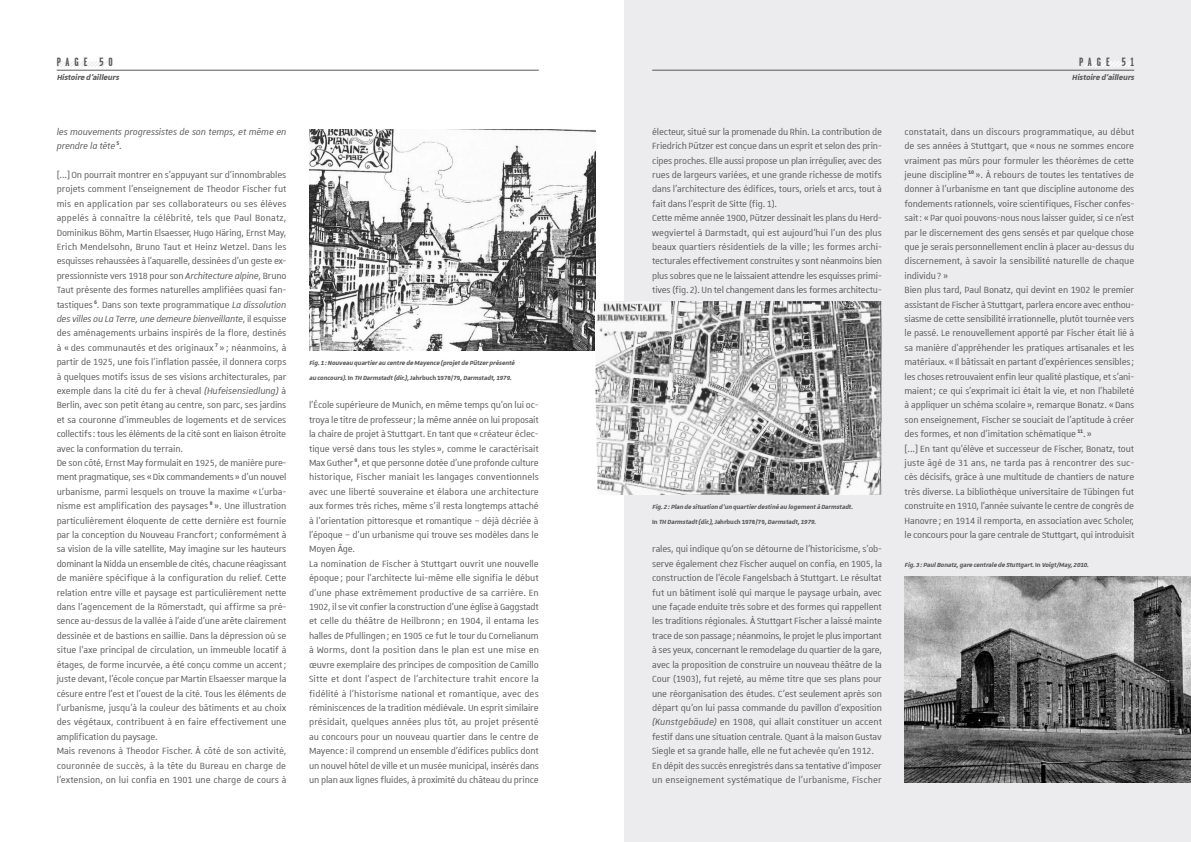
<style>
.page{position:relative;width:1191px;height:842px;background:#fff}
.page>*{position:absolute;margin:0;border:0;box-sizing:border-box;transform-origin:0 0}
.t1{font:12px/14.4px "Unistra A";letter-spacing:-.01em;color:#57585a;scale:.95 1}
.t2{font:italic 12px/14.4px "Unistra A";letter-spacing:-.01em;color:#57585a;scale:.95 1}
.t3{font:700 12px "Garage Gothic";letter-spacing:.405em;color:#57585a}
.t4{font:italic 700 10px "Unistra A";color:#57585a}
.t5{font:italic 700 8px/14.4px "Unistra A";color:#57585a}
.s1{font-style:italic}
.s2{font-style:normal}
</style>
<div class="page">
<div style="left:624px;top:0;width:567px;height:842px;background:#ececee"></div>
<hr style="left:57px;top:70px;width:482px;height:1px;background:#57585a">
<hr style="left:652px;top:70px;width:482px;height:1px;background:#57585a">
<svg style="left:57px;top:61px;width:51px;height:6px"></svg>
<svg style="left:1084px;top:61px;width:50px;height:6px"></svg>
<img style="left:309px;top:130px;width:286px;height:221px">
<img style="left:595px;top:301px;width:287px;height:194px">
<img style="left:904px;top:577px;width:287px;height:206px">
<p class="t3" style="left:57px;top:56px;width:57px">PAGE 50</p>
<p class="t3" style="left:1079px;top:56px;width:57px">PAGE 51</p>
<p class="t4" style="left:57px;top:72px;width:66px">Histoire d’ailleurs</p>
<p class="t2" style="left:57px;top:124px;width:243px">les mouvements progressistes de son temps, et même en prendre la tête <sup>5</sup>.</p>
<p class="t1" style="left:57px;top:167px;width:243px">[...]On pourrait montrer en s’appuyant sur d’innombrables projets comment l’enseignement de Theodor Fischer fut mis en application par ses collaborateurs ou ses élèves appelés à connaître la célébrité, tels que Paul Bonatz, Dominikus Böhm, Martin Elsaesser, Hugo Häring, Ernst May, Erich Mendelsohn, Bruno Taut et Heinz Wetzel. Dans les esquisses rehaussées à l’aquarelle, dessinées d’un geste ex&shy;pressionniste vers 1918 pour son <span class="s1">Architecture alpine</span>, Bruno Taut présente des formes naturelles amplifiées quasi fan&shy;tastiques <sup>6</sup>. Dans son texte programmatique <span class="s1">La dissolution des villes ou La Terre, une demeure bienveillante</span>, il esquisse des aménagements urbains inspirés de la flore, destinés à « des communautés et des originaux <sup>7</sup> » ; néanmoins, à partir de 1925, une fois l’inflation passée, il donnera corps à quelques motifs issus de ses visions architecturales, par exemple dans la cité du fer à cheval <span class="s1">(Hufeisensiedlung)</span> à Berlin, avec son petit étang au centre, son parc, ses jardins et sa couronne d’immeubles de logements et de services collectifs: tous les éléments de la cité sont en liaison étroite avec la conformation du terrain.<br>De son côté, Ernst May formulait en 1925, de manière pure&shy;ment pragmatique, ses «Dix commandements» d’un nouvel urbanisme, parmi lesquels on trouve la maxime « L’urba&shy;nisme est amplification des paysages <sup>8</sup> ». Une illustration particulièrement éloquente de cette dernière est fournie par la conception du Nouveau Francfort; conformément à sa vision de la ville satellite, May imagine sur les hauteurs dominant la Nidda un ensemble de cités, chacune réagissant de manière spécifique à la configuration du relief. Cette relation entre ville et paysage est particulièrement nette dans l’agencement de la Römerstadt, qui affirme sa pré&shy;sence au-dessus de la vallée à l’aide d’une arête clairement dessinée et de bastions en saillie. Dans la dépression où se situe l’axe principal de circulation, un immeuble locatif à étages, de forme incurvée, a été conçu comme un accent; juste devant, l’école conçue par Martin Elsaesser marque la césure entre l’est et l’ouest de la cité. Tous les éléments de l’urbanisme, jusqu’à la couleur des bâtiments et au choix des végétaux, contribuent à en faire effectivement une amplification du paysage.<br>Mais revenons à Theodor Fischer. À côté de son activité, couronnée de succès, à la tête du Bureau en charge de l’extension, on lui confia en 1901 une charge de cours à</p>
<p class="t5" style="left:309px;top:356px;width:209px">Fig.1:Nouveau quartierau centre de Mayence (projetde Pützerprésenté au concours).<span class="s2">I n</span> TH Darmstadt(dir.),<span class="s2">J a h r b u c h 1 9 7 8 / 7 9</span> ,Darmstadt,1979.</p>
<p class="t1" style="left:309px;top:398px;width:243px">l’École supérieure de Munich, en même temps qu’on lui oc&shy;troya le titre de professeur; la même année on lui proposait la chaire de projet à Stuttgart. En tant que «créateur éclec&shy;tique versé dans tous les styles », comme le caractérisait Max Guther <sup>9</sup>, et que personne dotée d’une profonde culture historique, Fischer maniait les langages conventionnels avec une liberté souveraine et élabora une architecture aux formes très riches, même s’il resta longtemps attaché à l’orientation pittoresque et romantique – déjà décriée à l’époque – d’un urbanisme qui trouve ses modèles dans le Moyen Âge.<br>La nomination de Fischer à Stuttgart ouvrit une nouvelle époque ; pour l’architecte lui-même elle signifia le début d’une phase extrêmement productive de sa carrière. En 1902, il se vit confier la construction d’une église à Gaggstadt et celle du théâtre de Heilbronn ; en 1904, il entama les halles de Pfullingen; en 1905 ce fut le tour du Cornelianum à Worms, dont la position dans le plan est une mise en œuvre exemplaire des principes de composition de Camillo Sitte et dont l’aspect de l’architecture trahit encore la fidélité à l’historisme national et romantique, avec des réminiscences de la tradition médiévale. Un esprit similaire présidait, quelques années plus tôt, au projet présenté au concours pour un nouveau quartier dans le centre de Mayence: il comprend un ensemble d’édifices publics dont un nouvel hôtel de ville et un musée municipal, insérés dans un plan aux lignes fluides, à proximité du château du prince</p>
<p class="t1" style="left:652px;top:124px;width:243px">électeur, situé sur la promenade du Rhin. La contribution de Friedrich Pützer est conçue dans un esprit et selon des prin&shy;cipes proches. Elle aussi propose un plan irrégulier, avec des rues de largeurs variées, et une grande richesse de motifs dans l’architecture des édifices, tours, oriels et arcs, tout à fait dans l’esprit de Sitte (fig.1).<br>Cette même année 1900, Pützer dessinait les plans du Herd&shy;wegviertel à Darmstadt, qui est aujourd’hui l’un des plus beaux quartiers résidentiels de la ville ; les formes archi&shy;tecturales effectivement construites y sont néanmoins bien plus sobres que ne le laissaient attendre les esquisses primi&shy;tives (fig.2). Un tel changement dans les formes architectu-</p>
<p class="t5" style="left:652px;top:500px;width:204px">Fig.2:Plan de situation d’un quartierdestiné au logementà Darmstadt.<br><span class="s2">I n</span> TH Darmstadt(dir.),<span class="s2">J a h r b u c h 1 9 7 8 / 7 9</span> ,Darmstadt,1979.</p>
<p class="t1" style="left:652px;top:542px;width:243px">rales, qui indique qu’on se détourne de l’historicisme, s’ob&shy;serve également chez Fischer auquel on confia, en 1905, la construction de l’école Fangelsbach à Stuttgart. Le résultat fut un bâtiment isolé qui marque le paysage urbain, avec une façade enduite très sobre et des formes qui rappellent les traditions régionales. À Stuttgart Fischer a laissé mainte trace de son passage; néanmoins, le projet le plus important à ses yeux, concernant le remodelage du quartier de la gare, avec la proposition de construire un nouveau théâtre de la Cour (1903), fut rejeté, au même titre que ses plans pour une réorganisation des études. C’est seulement après son départ qu’on lui passa commande du pavillon d’exposition <span class="s1">(Kunstgebäude)</span> en 1908, qui allait constituer un accent festif dans une situation centrale. Quant à la maison Gustav Siegle et sa grande halle, elle ne fut achevée qu’en 1912.<br>En dépit des succès enregistrés dans sa tentative d’imposer un enseignement systématique de l’urbanisme, Fischer</p>
<p class="t4" style="left:1072px;top:72px;width:66px">Histoire d’ailleurs</p>
<p class="t1" style="left:904px;top:124px;width:243px">constatait, dans un discours programmatique, au début de ses années à Stuttgart, que « nous ne sommes encore vraiment pas mûrs pour formuler les théorèmes de cette jeune discipline <sup>10</sup> ». À rebours de toutes les tentatives de donner à l’urbanisme en tant que discipline autonome des fondements rationnels, voire scientifiques, Fischer confes&shy;sait: «Par quoi pouvons-nous nous laisser guider, si ce n’est par le discernement des gens sensés et par quelque chose que je serais personnellement enclin à placer au-dessus du discernement, à savoir la sensibilité naturelle de chaque individu? »<br>Bien plus tard, Paul Bonatz, qui devint en 1902 le premier assistant de Fischer à Stuttgart, parlera encore avec enthou&shy;siasme de cette sensibilité irrationnelle, plutôt tournée vers le passé. Le renouvellement apporté par Fischer était lié à sa manière d’appréhender les pratiques artisanales et les matériaux. «Il bâtissait en partant d’expériences sensibles; les choses retrouvaient enfin leur qualité plastique, et s’ani&shy;maient; ce qui s’exprimait ici était la vie, et non l’habileté à appliquer un schéma scolaire», remarque Bonatz. «Dans son enseignement, Fischer se souciait de l’aptitude à créer des formes, et non d’imitation schématique <sup>11</sup>.»<br>[...] En tant qu’élève et successeur de Fischer, Bonatz, tout juste âgé de 31 ans, ne tarda pas à rencontrer des suc&shy;cès décisifs, grâce à une multitude de chantiers de nature très diverse. La bibliothèque universitaire de Tübingen fut construite en 1910, l’année suivante le centre de congrès de Hanovre; en 1914 il remporta, en association avec Scholer, le concours pour la gare centrale de Stuttgart, qui introduisit</p>
<p class="t5" style="left:904px;top:557px;width:187px">Fig.3:PaulBonatz,gare centrale de Stuttgart.<span class="s2">I n</span> Voigt/May,2010.</p>
</div>
